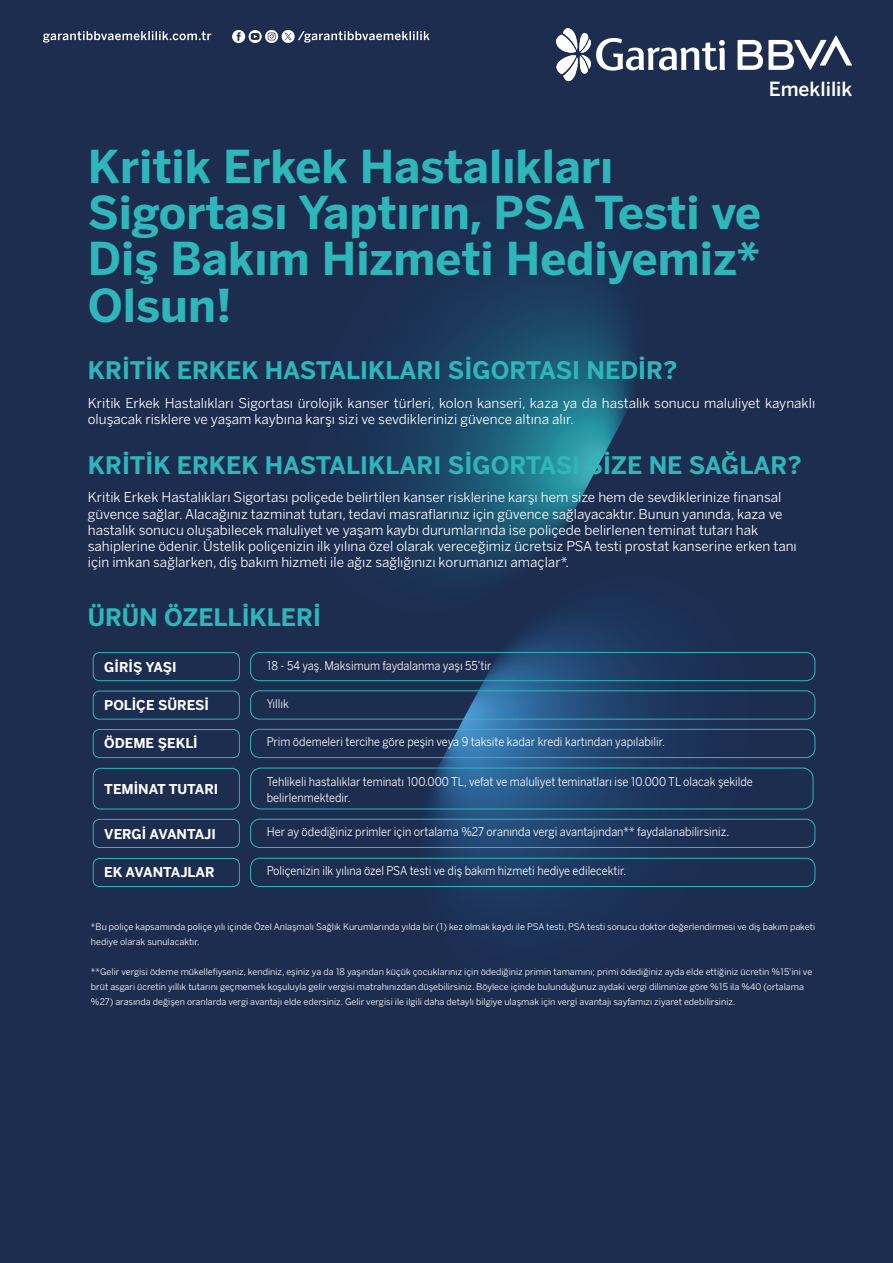
<style>
.page{position:relative;width:893px;height:1263px;background:#1d2d50}
.page>*{position:absolute;margin:0;border:0;box-sizing:border-box;transform-origin:0 0}
.t1{font:700 45px/46.5px "Benton Sans BBVA";color:#2eb6ba}
.t2{font:700 24px "Benton Sans BBVA";color:#2eb6ba}
.t3{font:500 19.35px "Benton Sans BBVA";color:#fff}
.t4{font:13.5px/16.2px "Benton Sans BBVA";color:#fff}
.t5{font:700 13.5px "Benton Sans BBVA";color:#fff}
.t6{font:12px/16.5px "Benton Sans BBVA";color:#fff;scale:.91 1}
.t7{font:9px/15px "Benton Sans BBVA";color:#fff}
</style>
<div class="page">
<svg style="left:92px;top:33px;width:528px;height:673px"></svg>
<svg style="left:342px;top:479px;width:474px;height:440px"></svg>
<svg style="left:536px;top:315px;width:166px;height:312px"></svg>
<svg style="left:407px;top:557px;width:167px;height:313px"></svg>
<svg style="left:738px;top:35px;width:114px;height:35px"></svg>
<svg style="left:556px;top:28px;width:169px;height:53px"></svg>
<div style="left:93px;top:768px;width:147px;height:41px;border:1px solid #2eb6ba;border-radius:7px"></div>
<div style="left:250px;top:767px;width:563px;height:42px;border:1px solid #2eb6ba;border-radius:10px"></div>
<div style="left:93px;top:858px;width:147px;height:29px;border:1px solid #2eb6ba;border-radius:6px"></div>
<div style="left:250px;top:858px;width:565px;height:29px;border:1px solid #2eb6ba;border-radius:9px"></div>
<div style="left:93px;top:819px;width:147px;height:29px;border:1px solid #2eb6ba;border-radius:6px"></div>
<div style="left:250px;top:819px;width:565px;height:29px;border:1px solid #2eb6ba;border-radius:9px"></div>
<div style="left:93px;top:729px;width:147px;height:29px;border:1px solid #2eb6ba;border-radius:6px"></div>
<div style="left:250px;top:729px;width:565px;height:29px;border:1px solid #2eb6ba;border-radius:9px"></div>
<div style="left:93px;top:652px;width:147px;height:29px;border:1px solid #2eb6ba;border-radius:6px"></div>
<div style="left:250px;top:652px;width:565px;height:29px;border:1px solid #2eb6ba;border-radius:9px"></div>
<div style="left:93px;top:691px;width:147px;height:29px;border:1px solid #2eb6ba;border-radius:6px"></div>
<div style="left:250px;top:690px;width:565px;height:30px;border:1px solid #2eb6ba;border-radius:9px"></div>
<svg style="left:43px;top:31px;width:168px;height:12px"></svg>
<svg style="left:232px;top:30px;width:198px;height:13px"></svg>
<h3 class="t3" style="left:769px;top:77px;width:85px">Emeklilik</h3>
<h1 class="t1" style="left:88px;top:144px;width:675px">Kritik Erkek Hastalıkları<br>Sigortası Yaptırın, PSA Testi ve<br>Diş Bakım Hizmeti Hediyemiz*<br>Olsun!</h1>
<h2 class="t2" style="left:88px;top:356px;width:591px">KRİTİK ERKEK HASTALIKLARI SİGORTASI NEDİR?</h2>
<p class="t4" style="left:88px;top:395px;width:729px">Kritik Erkek Hastalıkları Sigortası ürolojik kanser türleri, kolon kanseri, kaza ya da hastalık sonucu maluliyet kaynaklı oluşacak risklere ve yaşam kaybına karşı sizi ve sevdiklerinizi güvence altına alır.</p>
<h2 class="t2" style="left:88px;top:450px;width:715px">KRİTİK ERKEK HASTALIKLARI SİGORTASI SİZE NE SAĞLAR?</h2>
<p class="t4" style="left:88px;top:489px;width:710px">Kritik Erkek Hastalıkları Sigortası poliçede belirtilen kanser risklerine karşı hem size hem de sevdiklerinize finansal güvence sağlar. Alacağınız tazminat tutarı, tedavi masraflarınız için güvence sağlayacaktır. Bunun yanında, kaza ve hastalık sonucu oluşabilecek maluliyet ve yaşam kaybı durumlarında ise poliçede belirlenen teminat tutarı hak sahiplerine ödenir. Üstelik poliçenizin ilk yılına özel olarak vereceğimiz ücretsiz PSA testi prostat kanserine erken tanı için imkan sağlarken, diş bakım hizmeti ile ağız sağlığınızı korumanızı amaçlar*.</p>
<h2 class="t2" style="left:88px;top:602px;width:235px">ÜRÜN ÖZELLİKLERİ</h2>
<p class="t5" style="left:104px;top:658px;width:74px">GİRİŞ YAŞI</p>
<p class="t5" style="left:104px;top:697px;width:106px">POLİÇE SÜRESİ</p>
<p class="t5" style="left:104px;top:735px;width:95px">ÖDEME ŞEKLİ</p>
<p class="t6" style="left:267px;top:657px;width:248px">18 - 54 yaş. Maksimum faydalanma yaşı 55’tir</p>
<p class="t6" style="left:267px;top:695px;width:26px">Yıllık</p>
<p class="t6" style="left:267px;top:734px;width:439px">Prim ödemeleri tercihe göre peşin veya 9 taksite kadar kredi kartından yapılabilir.</p>
<p class="t5" style="left:104px;top:781px;width:116px">TEMİNAT TUTARI</p>
<p class="t6" style="left:267px;top:773px;width:536px">Tehlikeli hastalıklar teminatı 100.000 TL, vefat ve maluliyet teminatları ise 10.000 TL olacak şekilde belirlenmektedir.</p>
<p class="t5" style="left:104px;top:825px;width:113px">VERGİ AVANTAJI</p>
<p class="t6" style="left:267px;top:824px;width:510px">Her ay ödediğiniz primler için ortalama %27 oranında vergi avantajından** faydalanabilirsiniz.</p>
<p class="t5" style="left:104px;top:864px;width:112px">EK AVANTAJLAR</p>
<p class="t6" style="left:267px;top:863px;width:397px">Poliçenizin ilk yılına özel PSA testi ve diş bakım hizmeti hediye edilecektir.</p>
<p class="t7" style="left:91px;top:919px;width:726px">*Bu poliçe kapsamında poliçe yılı içinde Özel Anlaşmalı Sağlık Kurumlarında yılda bir (1) kez olmak kaydı ile PSA testi, PSA testi sonucu doktor değerlendirmesi ve diş bakım paketi hediye olarak sunulacaktır.</p>
<p class="t7" style="left:91px;top:964px;width:723px">**Gelir vergisi ödeme mükellefiyseniz, kendiniz, eşiniz ya da 18 yaşından küçük çocuklarınız için ödediğiniz primin tamamını; primi ödediğiniz ayda elde ettiğiniz ücretin %15'ini ve brüt asgari ücretin yıllık tutarını geçmemek koşuluyla gelir vergisi matrahınızdan düşebilirsiniz. Böylece içinde bulunduğunuz aydaki vergi diliminize göre %15 ila %40 (ortalama %27) arasında değişen oranlarda vergi avantajı elde edersiniz. Gelir vergisi ile ilgili daha detaylı bilgiye ulaşmak için vergi avantajı sayfamızı ziyaret edebilirsiniz.</p>
</div>
